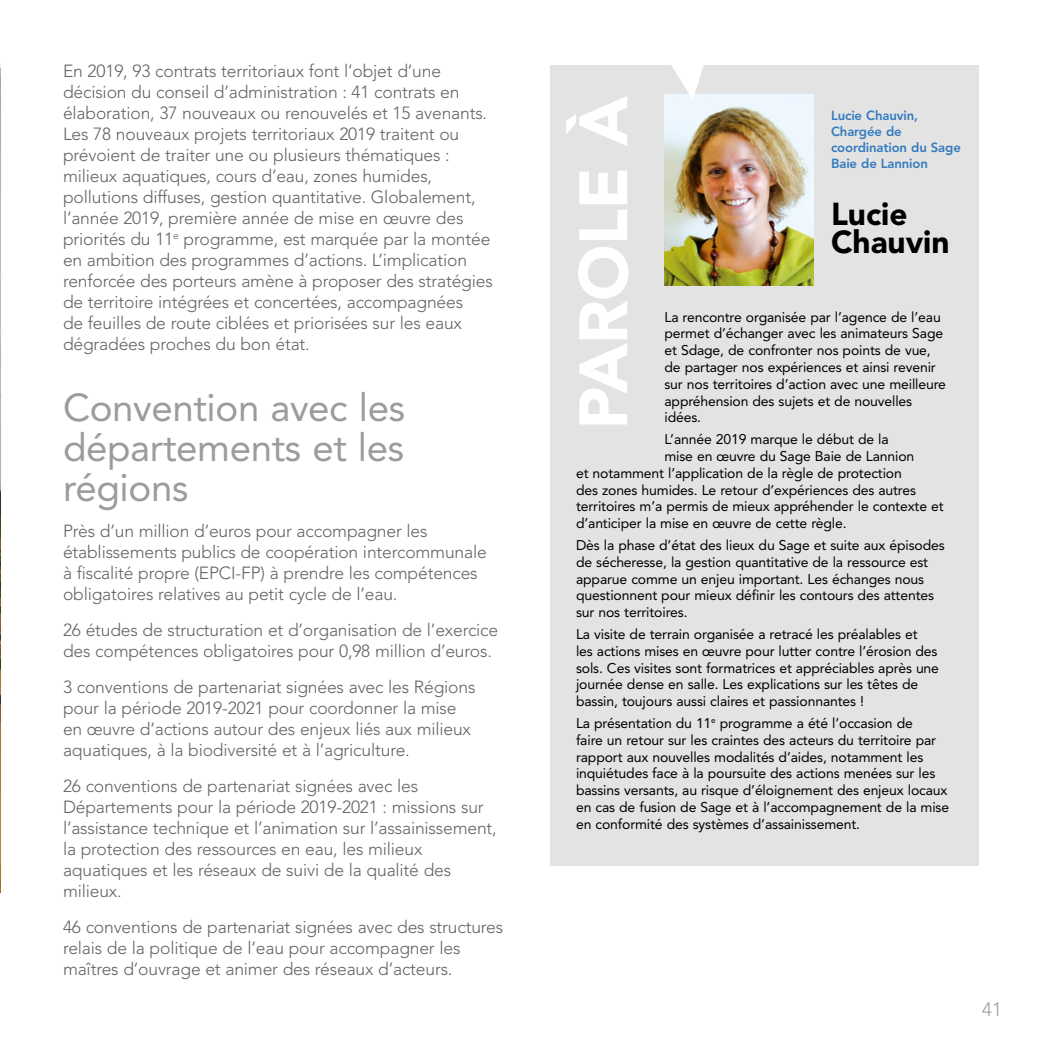
<style>
.page{position:relative;width:1042px;height:1042px;background:#fff}
.page>*{position:absolute;margin:0;border:0;box-sizing:border-box;transform-origin:0 0}
.t1{font:900 67.73px "Avenir LT Std";letter-spacing:-.01em;color:#fff}
.t2{font:38.5px/40.2px "Avenir LT Std";letter-spacing:-.01em;color:#9c9c9c;text-align:justify}
.t3{font:900 31.5px/28px "Avenir LT Std";color:#000}
.t4{font:300 19.25px "Avenir LT Std";color:#9c9c9c}
.t5{font:300 17.5px/21px "Avenir LT Std";letter-spacing:-.01em;color:#636362}
.t6{font:14px/16.8px "Avenir LT Std";letter-spacing:-.01em;color:#000}
.t7{font:800 13.12px/15.8px "Avenir LT Std";letter-spacing:-.01em;color:#337bbf}
</style>
<div class="page">
<div style="left:551px;top:65px;width:428px;height:801px;background:#e3e3e3"></div>
<img style="left:664px;top:95px;width:149px;height:191px">
<svg style="left:668px;top:65px;width:37px;height:35px"></svg>
<img style="left:0;top:69px;width:1px;height:823px">
<p class="t5" style="left:63px;top:60px;width:431px">En 2019, 93 contrats territoriaux font l’objet d’une décision du conseil d’administration : 41 contrats en élaboration, 37 nouveaux ou renouvelés et 15 avenants.<br>Les 78 nouveaux projets territoriaux 2019 traitent ou prévoient de traiter une ou plusieurs thématiques : milieux aquatiques, cours d’eau, zones humides, pollutions diffuses, gestion quantitative. Globalement, l’année 2019, première année de mise en œuvre des priorités du 11<sup>e</sup> programme, est marquée par la montée en ambition des programmes d’actions. L’implication renforcée des porteurs amène à proposer des stratégies de territoire intégrées et concertées, accompagnées<br>de feuilles de route ciblées et priorisées sur les eaux dégradées proches du bon état.</p>
<h2 class="t2" style="left:63px;top:388px;width:343px">Convention avec les départements et les régions</h2>
<p class="t5" style="left:63px;top:521px;width:425px">Près d’un million d’euros pour accompagner les établissements publics de coopération intercommunale à fiscalité propre (EPCI-FP) à prendre les compétences obligatoires relatives au petit cycle de l’eau.</p>
<p class="t5" style="left:63px;top:620px;width:437px">26 études de structuration et d’organisation de l’exercice des compétences obligatoires pour 0,98 million d’euros.</p>
<p class="t5" style="left:63px;top:677px;width:414px">3 conventions de partenariat signées avec les Régions pour la période 2019-2021 pour coordonner la mise en œuvre d’actions autour des enjeux liés aux milieux aquatiques, à la biodiversité et à l’agriculture.</p>
<p class="t5" style="left:63px;top:775px;width:435px">26 conventions de partenariat signées avec les Départements pour la période 2019-2021 : missions sur l’assistance technique et l’animation sur l’assainissement, la protection des ressources en eau, les milieux aquatiques et les réseaux de suivi de la qualité des milieux.</p>
<p class="t5" style="left:63px;top:916px;width:442px">46 conventions de partenariat signées avec des structures relais de la politique de l’eau pour accompagner les maîtres d’ouvrage et animer des réseaux d’acteurs.</p>
<h1 class="t1" style="left:563px;top:429px;width:335px;rotate:-90deg">PAROLE À</h1>
<p class="t7" style="left:831px;top:108px;width:131px">Lucie Chauvin,<br>Chargée de coordination du Sage<br>Baie de Lannion</p>
<h3 class="t3" style="left:831px;top:200px;width:120px">Lucie<br>Chauvin</h3>
<p class="t6" style="left:664px;top:308px;width:283px">La rencontre organisée par l’agence de l’eau permet d’échanger avec les animateurs Sage et Sdage, de confronter nos points de vue, de partager nos expériences et ainsi revenir sur nos territoires d’action avec une meilleure appréhension des sujets et de nouvelles idées.</p>
<p class="t6" style="left:664px;top:431px;width:226px">L’année 2019 marque le début de la</p>
<p class="t6" style="left:664px;top:448px;width:251px">mise en œuvre du Sage Baie de Lannion</p>
<p class="t6" style="left:576px;top:465px;width:327px">et notamment l’application de la règle de protection</p>
<p class="t6" style="left:576px;top:481px;width:341px">des zones humides. Le retour d’expériences des autres</p>
<p class="t6" style="left:576px;top:498px;width:369px">territoires m’a permis de mieux appréhender le contexte et</p>
<p class="t6" style="left:576px;top:515px;width:272px">d’anticiper la mise en œuvre de cette règle.</p>
<p class="t6" style="left:576px;top:537px;width:370px">Dès la phase d’état des lieux du Sage et suite aux épisodes de sécheresse, la gestion quantitative de la ressource est apparue comme un enjeu important. Les échanges nous questionnent pour mieux définir les contours des attentes sur nos territoires.</p>
<p class="t6" style="left:576px;top:626px;width:364px">La visite de terrain organisée a retracé les préalables et<br>les actions mises en œuvre pour lutter contre l’érosion des sols. Ces visites sont formatrices et appréciables après une journée dense en salle. Les explications sur les têtes de bassin, toujours aussi claires et passionnantes !</p>
<p class="t6" style="left:576px;top:715px;width:375px">La présentation du 11<sup>e</sup> programme a été l’occasion de<br>faire un retour sur les craintes des acteurs du territoire par rapport aux nouvelles modalités d’aides, notamment les inquiétudes face à la poursuite des actions menées sur les bassins versants, au risque d’éloignement des enjeux locaux en cas de fusion de Sage et à l’accompagnement de la mise en conformité des systèmes d’assainissement.</p>
<p class="t4" style="left:982px;top:998px;width:22px">41</p>
</div>
